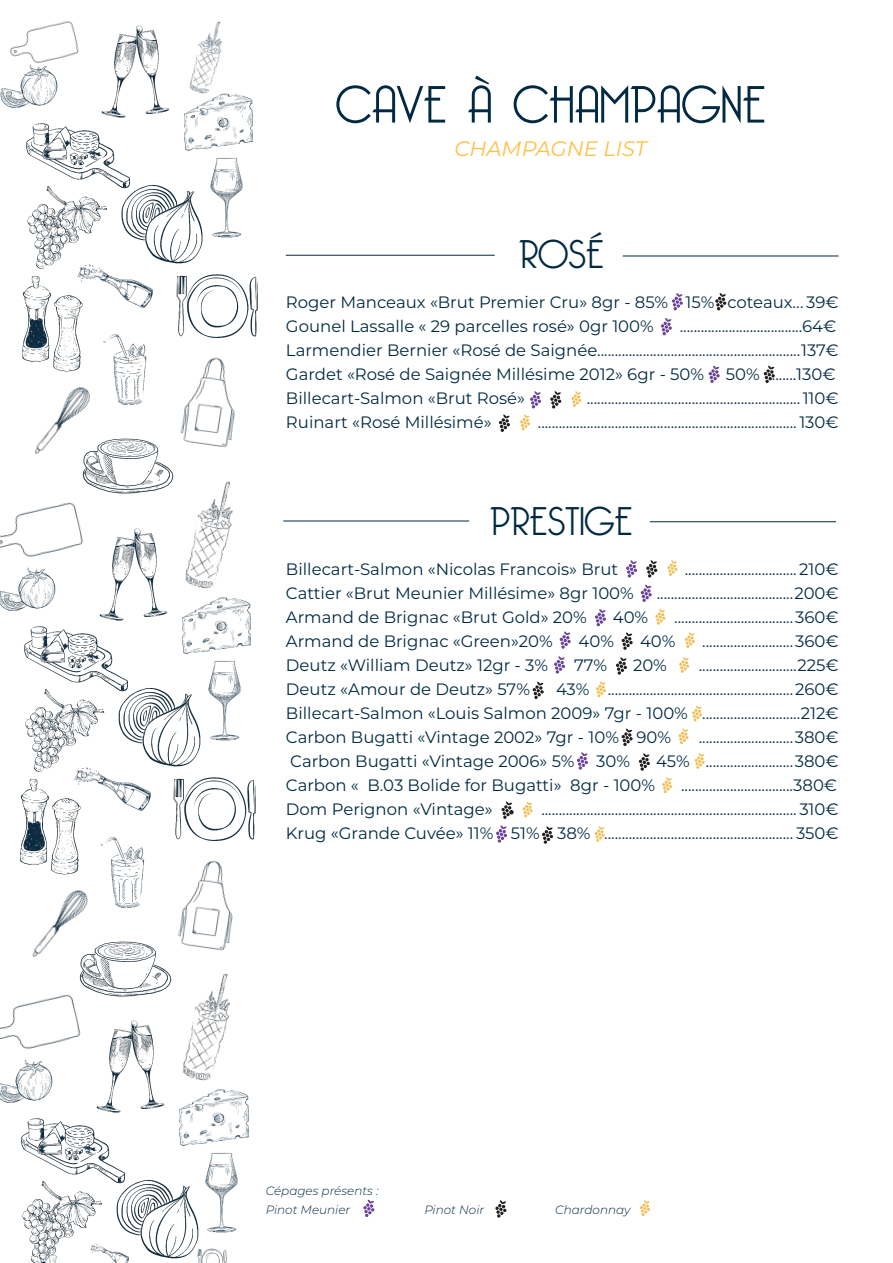
<style>
.page{position:relative;width:893px;height:1263px;background:#fff}
.page>*{position:absolute;margin:0;border:0;box-sizing:border-box;transform-origin:0 0}
.t1{font:300 51px "Bellerose";color:#012a42}
.t2{font:300 39px "Bellerose";color:#012a42}
.t3{font:italic 21px "Montserrat";color:#fcc149}
.t4{font:16.5px/24px "Montserrat";color:#012a42}
.t5{font:italic 300 12px/18.6px "Montserrat";color:#012a42}
</style>
<div class="page">
<svg style="left:715px;top:293px;width:11px;height:17px"></svg>
<svg style="left:672px;top:293px;width:11px;height:17px"></svg>
<svg style="left:571px;top:391px;width:10px;height:16px"></svg>
<svg style="left:550px;top:391px;width:11px;height:17px"></svg>
<svg style="left:530px;top:391px;width:11px;height:17px"></svg>
<svg style="left:764px;top:366px;width:11px;height:17px"></svg>
<svg style="left:709px;top:366px;width:11px;height:17px"></svg>
<svg style="left:520px;top:414px;width:10px;height:16px"></svg>
<svg style="left:499px;top:414px;width:11px;height:18px"></svg>
<svg style="left:661px;top:318px;width:11px;height:17px"></svg>
<svg style="left:667px;top:560px;width:10px;height:16px"></svg>
<svg style="left:646px;top:560px;width:11px;height:18px"></svg>
<svg style="left:626px;top:560px;width:11px;height:17px"></svg>
<svg style="left:641px;top:585px;width:11px;height:17px"></svg>
<svg style="left:655px;top:609px;width:10px;height:16px"></svg>
<svg style="left:595px;top:609px;width:11px;height:17px"></svg>
<svg style="left:685px;top:632px;width:10px;height:16px"></svg>
<svg style="left:560px;top:631px;width:11px;height:18px"></svg>
<svg style="left:622px;top:632px;width:11px;height:18px"></svg>
<svg style="left:679px;top:657px;width:10px;height:16px"></svg>
<svg style="left:554px;top:656px;width:11px;height:18px"></svg>
<svg style="left:616px;top:657px;width:11px;height:18px"></svg>
<svg style="left:596px;top:681px;width:10px;height:16px"></svg>
<svg style="left:533px;top:682px;width:11px;height:17px"></svg>
<svg style="left:692px;top:706px;width:10px;height:15px"></svg>
<svg style="left:678px;top:728px;width:10px;height:16px"></svg>
<svg style="left:622px;top:728px;width:11px;height:18px"></svg>
<svg style="left:695px;top:753px;width:10px;height:16px"></svg>
<svg style="left:577px;top:752px;width:11px;height:18px"></svg>
<svg style="left:639px;top:753px;width:11px;height:18px"></svg>
<svg style="left:662px;top:777px;width:10px;height:16px"></svg>
<svg style="left:523px;top:801px;width:10px;height:16px"></svg>
<svg style="left:501px;top:801px;width:13px;height:18px"></svg>
<svg style="left:595px;top:826px;width:10px;height:16px"></svg>
<svg style="left:496px;top:825px;width:11px;height:18px"></svg>
<svg style="left:542px;top:826px;width:11px;height:18px"></svg>
<svg style="left:640px;top:1200px;width:10px;height:16px"></svg>
<svg style="left:363px;top:1200px;width:11px;height:17px"></svg>
<svg style="left:495px;top:1200px;width:11px;height:18px"></svg>
<hr style="left:286px;top:255px;width:209px;height:1px;background:#012a42">
<hr style="left:623px;top:256px;width:215px;height:1px;background:#012a42">
<hr style="left:283px;top:521px;width:186px;height:1px;background:#012a42">
<hr style="left:650px;top:521px;width:186px;height:1px;background:#012a42">
<img style="left:26px;top:126px;width:89px;height:35px">
<img style="left:22px;top:293px;width:59px;height:59px">
<img style="left:176px;top:274px;width:82px;height:62px">
<img style="left:117px;top:439px;width:37px;height:55px">
<img style="left:1px;top:99px;width:60px;height:28px">
<img style="left:22px;top:352px;width:112px;height:141px">
<img style="left:193px;top:21px;width:30px;height:52px">
<img style="left:84px;top:339px;width:63px;height:82px">
<img style="left:180px;top:336px;width:76px;height:108px">
<img style="left:108px;top:156px;width:108px;height:135px">
<img style="left:179px;top:73px;width:74px;height:98px">
<img style="left:23px;top:161px;width:97px;height:132px">
<img style="left:182px;top:141px;width:71px;height:112px">
<img style="left:71px;top:232px;width:85px;height:107px">
<img style="left:85px;top:25px;width:101px;height:109px">
<img style="left:0;top:21px;width:95px;height:78px">
<img style="left:24px;top:629px;width:89px;height:35px">
<img style="left:20px;top:796px;width:59px;height:58px">
<img style="left:173px;top:777px;width:83px;height:62px">
<img style="left:0;top:604px;width:59px;height:26px">
<img style="left:20px;top:854px;width:108px;height:142px">
<img style="left:130px;top:444px;width:164px;height:132px">
<img style="left:82px;top:841px;width:63px;height:82px">
<img style="left:177px;top:839px;width:77px;height:97px">
<img style="left:106px;top:659px;width:108px;height:135px">
<img style="left:177px;top:576px;width:74px;height:98px">
<img style="left:21px;top:664px;width:97px;height:132px">
<img style="left:179px;top:644px;width:72px;height:112px">
<img style="left:69px;top:735px;width:85px;height:106px">
<img style="left:83px;top:512px;width:101px;height:125px">
<img style="left:0;top:461px;width:104px;height:143px">
<img style="left:21px;top:1121px;width:89px;height:35px">
<img style="left:211px;top:1248px;width:16px;height:15px">
<img style="left:0;top:1096px;width:56px;height:26px">
<img style="left:128px;top:936px;width:102px;height:132px">
<img style="left:103px;top:1151px;width:108px;height:112px">
<img style="left:175px;top:1068px;width:74px;height:98px">
<img style="left:22px;top:1156px;width:93px;height:107px">
<img style="left:177px;top:1136px;width:72px;height:112px">
<img style="left:87px;top:1227px;width:44px;height:36px">
<img style="left:81px;top:1004px;width:100px;height:125px">
<img style="left:0;top:953px;width:102px;height:143px">
<h1 class="t1" style="left:336px;top:75px;width:432px">CAVE À CHAMPAGNE</h1>
<p class="t3" style="left:454px;top:135px;width:194px">CHAMPAGNE LIST</p>
<h2 class="t2" style="left:519px;top:232px;width:87px">ROSÉ</h2>
<p class="t4" style="left:286px;top:290px;width:554px">Roger Manceaux «Brut Premier Cru» 8gr - 85% 15% coteaux... 39€<br>Gounel Lassalle « 29 parcelles rosé» 0gr 100%</p>
<p class="t4" style="left:286px;top:314px;width:554px;text-indent:394px">...................................64€<br>Larmendier Bernier «Rosé de Saignée..........................................................137€<br>Gardet «Rosé de Saignée Millésime 2012» 6gr - 50%</p>
<p class="t4" style="left:726px;top:362px;width:111px">50% ........130€</p>
<p class="t4" style="left:286px;top:386px;width:241px">Billecart-Salmon «Brut Rosé»</p>
<p class="t4" style="left:587px;top:386px;width:253px">.............................................................110€</p>
<p class="t4" style="left:286px;top:410px;width:207px">Ruinart «Rosé Millésimé»</p>
<p class="t4" style="left:538px;top:410px;width:302px">.......................................................................... 130€</p>
<h2 class="t2" style="left:490px;top:499px;width:144px">PRESTIGE</h2>
<p class="t4" style="left:286px;top:556px;width:334px">Billecart-Salmon «Nicolas Francois» Brut</p>
<p class="t4" style="left:685px;top:556px;width:155px">................................ 210€</p>
<p class="t4" style="left:286px;top:580px;width:349px">Cattier «Brut Meunier Millésime» 8gr 100%</p>
<p class="t4" style="left:657px;top:580px;width:183px">.......................................200€</p>
<p class="t4" style="left:286px;top:604px;width:302px">Armand de Brignac «Brut Gold» 20%</p>
<p class="t4" style="left:613px;top:604px;width:37px">40%</p>
<p class="t4" style="left:674px;top:604px;width:166px">..................................360€</p>
<p class="t4" style="left:286px;top:628px;width:268px">Armand de Brignac «Green»20%</p>
<p class="t4" style="left:579px;top:628px;width:37px">40%</p>
<p class="t4" style="left:640px;top:628px;width:37px">40%</p>
<p class="t4" style="left:702px;top:628px;width:138px">..........................360€</p>
<p class="t4" style="left:286px;top:653px;width:264px">Deutz «William Deutz» 12gr - 3%</p>
<p class="t4" style="left:574px;top:653px;width:35px">77%</p>
<p class="t4" style="left:633px;top:653px;width:35px">20%</p>
<p class="t4" style="left:699px;top:653px;width:142px">............................225€</p>
<p class="t4" style="left:286px;top:677px;width:246px">Deutz «Amour de Deutz» 57%</p>
<p class="t4" style="left:286px;top:677px;width:554px;text-align:justify;text-indent:270px">43% .....................................................260€ Billecart-Salmon «Louis Salmon 2009» 7gr - 100% ............................212€ Carbon Bugatti «Vintage 2002» 7gr - 10% 90%</p>
<p class="t4" style="left:699px;top:725px;width:142px">...........................380€</p>
<p class="t4" style="left:290px;top:749px;width:286px">Carbon Bugatti «Vintage 2006» 5%</p>
<p class="t4" style="left:596px;top:749px;width:35px">30%</p>
<p class="t4" style="left:656px;top:749px;width:184px">45% .........................380€</p>
<p class="t4" style="left:286px;top:773px;width:371px">Carbon « B.03 Bolide for Bugatti» 8gr - 100%</p>
<p class="t4" style="left:681px;top:773px;width:158px">................................380€</p>
<p class="t4" style="left:286px;top:797px;width:208px">Dom Perignon «Vintage»</p>
<p class="t4" style="left:286px;top:797px;width:554px;text-align:right">......................................................................... 310€<br>Krug «Grande Cuvée» 11% 51% 38% ...................................................... 350€</p>
<p class="t5" style="left:266px;top:1181px;width:114px">Cépages présents :<br>Pinot Meunier</p>
<p class="t5" style="left:424px;top:1199px;width:61px">Pinot Noir</p>
<p class="t5" style="left:555px;top:1199px;width:77px">Chardonnay</p>
</div>
